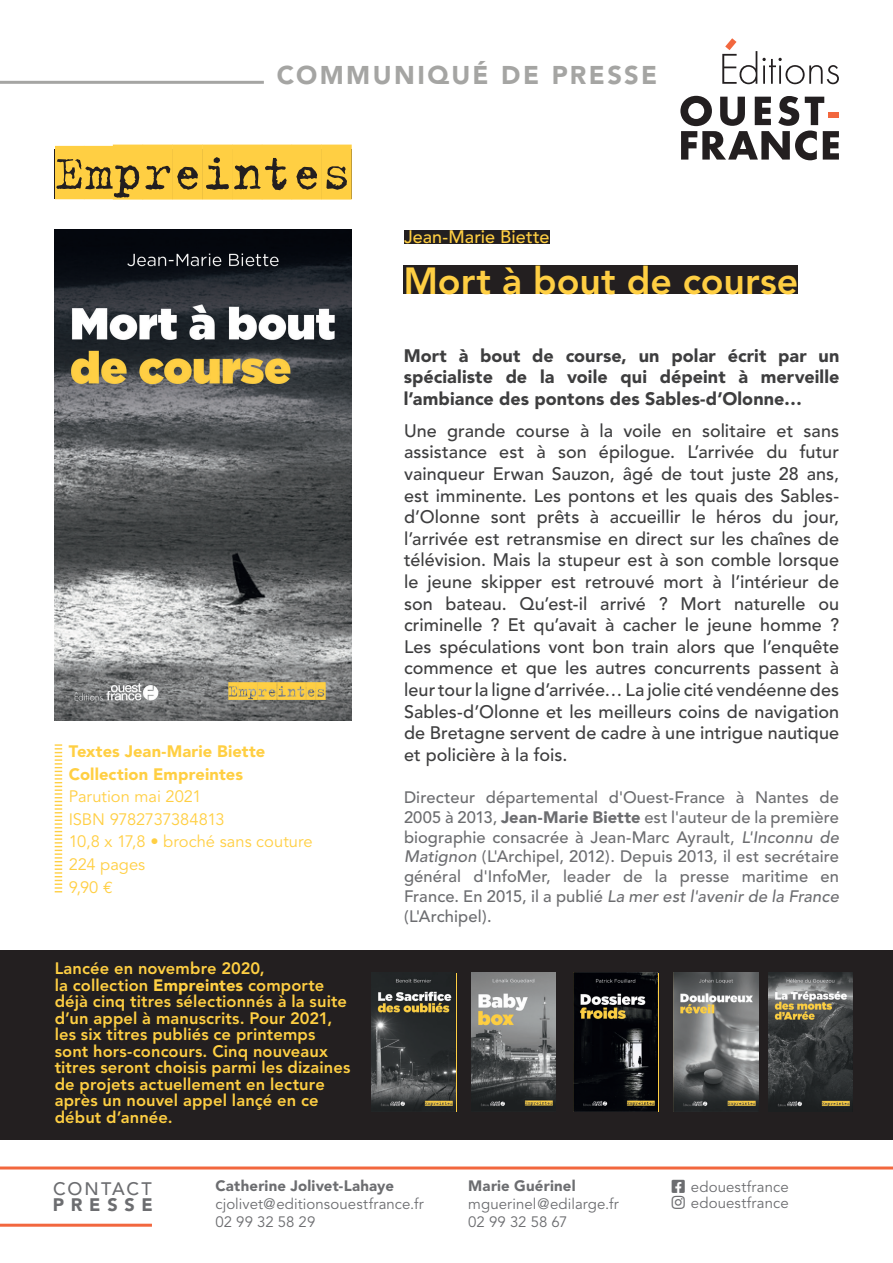
<style>
.page{position:relative;width:893px;height:1263px;background:#fff}
.page>*{position:absolute;margin:0;border:0;box-sizing:border-box;transform-origin:0 0}
.t1{font:55.05px "Trixie Cameo";letter-spacing:-.01em;color:#ffcf43}
.t2{font:800 37.5px "Avenir";color:#ffcf43}
.t3{font:900 25.5px "Avenir";letter-spacing:.095em;color:#a5a5a3}
.t4{font:500 18px/21.6px "Avenir";letter-spacing:.005em;color:#3e3e3f;text-align:justify}
.t5{font:900 18px/21.6px "Avenir";letter-spacing:.005em;color:#3e3e3f;text-align:justify}
.t6{font:500 18px "Avenir";color:#ffcf43}
.t7{font:500 18px "Avenir";letter-spacing:.105em;color:#6c6d70}
.t8{font:900 18px "Avenir";letter-spacing:.375em;color:#6c6d70}
.t9{font:500 16.5px/19.8px "Avenir";letter-spacing:.01em;color:#6c6d70;text-align:justify}
.t10{font:800 16.5px/16.5px "Avenir";letter-spacing:.005em;color:#ffcf43}
.t11{font:16.5px/22.5px "Avenir";color:#ffcf43}
.t12{font:900 16.5px/22.5px "Avenir";letter-spacing:.005em;color:#ffcf43}
.t13{font:15px/18px "Avenir";letter-spacing:.005em;color:#6c6d70}
.t14{font:900 15px "Avenir";letter-spacing:.015em;color:#6c6d70}
.s1{font-size:53.4px}
.s2{font-family:"Euro Mono"}
.s3{font-weight:900}
.s4{font-style:italic}
</style>
<div class="page">
<hr style="left:0;top:1166px;width:893px;height:3px;background:#f2673e">
<hr style="left:0;top:1224px;width:152px;height:3px;background:#f2673e">
<svg style="left:680px;top:96px;width:159px;height:64px"></svg>
<div style="left:828px;top:112px;width:11px;height:6px;background:#f2673e"></div>
<svg style="left:722px;top:38px;width:117px;height:46px"></svg>
<hr style="left:0;top:81px;width:264px;height:3px;background:#a5a5a3">
<div style="left:55px;top:150px;width:297px;height:49px;background:#231f20"></div>
<img style="left:54px;top:230px;width:298px;height:490px">
<div style="left:403px;top:266px;width:395px;height:28px;background:#231f20"></div>
<div style="left:404px;top:230px;width:145px;height:13px;background:#231f20"></div>
<svg style="left:55px;top:744px;width:7px;height:148px"></svg>
<div style="left:0;top:950px;width:893px;height:190px;background:#231f20"></div>
<svg style="left:455px;top:974px;width:2px;height:138px"></svg>
<img style="left:372px;top:978px;width:83px;height:129px">
<img style="left:574px;top:972px;width:84px;height:139px">
<img style="left:471px;top:972px;width:84px;height:134px">
<img style="left:768px;top:972px;width:84px;height:135px">
<img style="left:674px;top:972px;width:84px;height:135px">
<h3 class="t3" style="left:277px;top:60px;width:382px">COMMUNIQUÉ DE PRESSE</h3>
<h1 class="t1" style="left:55px;top:143px;width:298px"><span class="s1">EM</span>PREINTES</h1>
<p class="t12" style="left:69px;top:740px;width:198px">Textes Jean-Marie Biette<br>Collection Empreintes</p>
<p class="t11" style="left:69px;top:786px;width:245px">Parution mai 2021<br>ISBN 9782737384813<br>10,8 x 17,8 • broché sans couture<br>224 pages<br>9,90 <span class="s2">€</span></p>
<p class="t10" style="left:55px;top:960px;width:297px">Lancée en novembre 2020,<br>la collection <span class="s3">Empreintes</span> comporte déjà cinq titres sélectionnés à la suite d’un appel à manuscrits. Pour 2021, les six titres publiés ce printemps sont hors-concours. Cinq nouveaux titres seront choisis parmi les dizaines de projets actuellement en lecture après un nouvel appel lançé en ce début d’année.</p>
<p class="t6" style="left:404px;top:227px;width:147px">Jean-Marie Biette</p>
<h2 class="t2" style="left:403px;top:259px;width:396px">Mort à bout de course</h2>
<p class="t5" style="left:404px;top:345px;width:437px">Mort à bout de course, un polar écrit par un spécialiste de la voile qui dépeint à merveille l’ambiance des pontons des Sables-d’Olonne…</p>
<p class="t4" style="left:404px;top:420px;width:437px">Une grande course à la voile en solitaire et sans assistance est à son épilogue. L’arrivée du futur vainqueur Erwan Sauzon, âgé de tout juste 28 ans, est imminente. Les pontons et les quais des Sables&shy;d’Olonne sont prêts à accueillir le héros du jour, l’arrivée est retransmise en direct sur les chaînes de télévision. Mais la stupeur est à son comble lorsque le jeune skipper est retrouvé mort à l’intérieur de son bateau. Qu’est-il arrivé ? Mort naturelle ou criminelle ? Et qu’avait à cacher le jeune homme ?<br>Les spéculations vont bon train alors que l’enquête commence et que les autres concurrents passent à leur tour la ligne d’arrivée… La jolie cité vendéenne des Sables-d’Olonne et les meilleurs coins de navigation de Bretagne servent de cadre à une intrigue nautique et policière à la fois.</p>
<p class="t9" style="left:404px;top:788px;width:437px">Directeur départemental d'Ouest-France à Nantes de 2005 à 2013, <span class="s3">Jean-Marie Biette</span> est l'auteur de la première biographie consacrée à Jean-Marc Ayrault, <span class="s4">L'Inconnu de Matignon</span> (L'Archipel, 2012). Depuis 2013, il est secrétaire général d'InfoMer, leader de la presse maritime en France. En 2015, il a publié <span class="s4">La mer est l'avenir de la France </span>(L'Archipel).</p>
<p class="t7" style="left:53px;top:1178px;width:100px">CONTACT</p>
<p class="t8" style="left:53px;top:1194px;width:102px">PRESSE</p>
<p class="t14" style="left:215px;top:1176px;width:180px">Catherine Jolivet-Lahaye</p>
<p class="t13" style="left:215px;top:1195px;width:210px">cjolivet@editionsouestfrance.fr<br>02 99 32 58 29</p>
<p class="t14" style="left:468px;top:1176px;width:109px">Marie Guérinel</p>
<p class="t13" style="left:468px;top:1195px;width:152px">mguerinel@edilarge.fr<br>02 99 32 58 67</p>
<p class="t13" style="left:672px;top:1178px;width:118px">□□▲❑◆ edouestfrance</p>
<p class="t13" style="left:672px;top:1195px;width:118px">■▲▼ edouestfrance</p>
</div>
